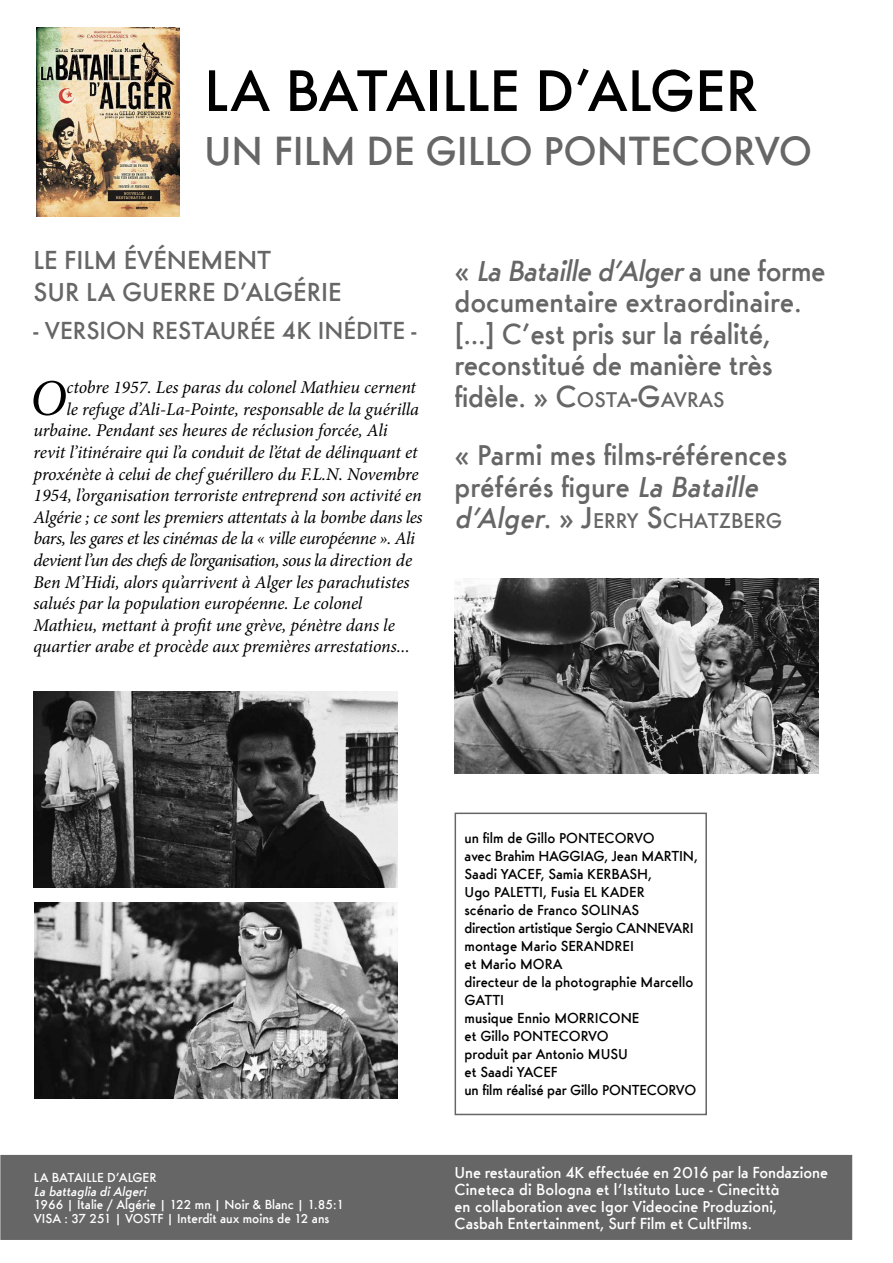
<style>
.page{position:relative;width:893px;height:1263px;background:#fff}
.page>*{position:absolute;margin:0;border:0;box-sizing:border-box;transform-origin:0 0}
.t1{font:500 60.9px "Futura Ridendo";color:#000}
.t2{font:italic 51.3px "Minion Pro";color:#000}
.t3{font:500 42.15px "Futura Ridendo";color:#656665}
.t4{font:500 30px/31.5px "Futura Ridendo";color:#656665}
.t5{font:500 27px/32.4px "Futura Ridendo";color:#656665}
.t6{font:500 25.5px "Futura Ridendo";color:#656665}
.t7{font:500 22.05px "Futura Ridendo";color:#656665}
.t8{font:italic 18px "Minion Pro";letter-spacing:-.01em;color:#000}
.t9{font:italic 18px "Minion Pro";letter-spacing:-.035em;color:#000}
.t10{font:500 16.5px/17.2px "Futura Ridendo";color:#fff}
.t11{font:500 15px/18px "Futura Ridendo";color:#000}
.t12{font:500 13.5px/13.5px "Futura Ridendo";color:#fff}
.t13{font:italic 500 13.5px "Futura Ridendo";color:#fff}
.s1{font-style:italic}
.s2{font-size:30px}
.s3{font-size:31.5px}
.s4{font-style:italic;font-size:30px}
</style>
<div class="page">
<img style="left:33px;top:692px;width:364px;height:195px">
<img style="left:36px;top:28px;width:143px;height:189px">
<img style="left:34px;top:903px;width:364px;height:195px">
<img style="left:455px;top:578px;width:363px;height:196px">
<div style="left:455px;top:812px;width:252px;height:303px;border:2px solid #656665"></div>
<div style="left:1px;top:1156px;width:850px;height:83px;background:#666"></div>
<h1 class="t1" style="left:204px;top:55px;width:555px">LA BATAILLE D’ALGER</h1>
<h3 class="t3" style="left:204px;top:126px;width:609px">UN FILM DE GILLO PONTECORVO</h3>
<h3 class="t5" style="left:33px;top:243px;width:310px">LE FILM ÉVÉNEMENT<br>SUR LA GUERRE D’ALGÉRIE</h3>
<h3 class="t6" style="left:33px;top:316px;width:385px">- VERSION RESTAURÉE 4K INÉDITE -</h3>
<h2 class="t2" style="left:30px;top:363px;width:38px">O</h2>
<p class="t8" style="left:66px;top:375px;width:351px">ctobre 1957. Les paras du colonel Mathieu cernent</p>
<p class="t8" style="left:66px;top:397px;width:354px">le refuge d’Ali-La-Pointe, responsable de la guérilla</p>
<p class="t8" style="left:33px;top:418px;width:356px">urbaine. Pendant ses heures de réclusion forcée, Ali</p>
<p class="t8" style="left:33px;top:440px;width:386px">revit l’itinéraire qui l’a conduit de l’état de délinquant et</p>
<p class="t8" style="left:33px;top:461px;width:387px">proxénète à celui de chef guérillero du F.L.N. Novembre</p>
<p class="t8" style="left:33px;top:483px;width:390px">1954, l’organisation terroriste entreprend son activité en</p>
<p class="t8" style="left:33px;top:505px;width:390px">Algérie ; ce sont les premiers attentats à la bombe dans les</p>
<p class="t8" style="left:33px;top:526px;width:383px">bars, les gares et les cinémas de la « ville européenne ». Ali</p>
<p class="t9" style="left:33px;top:548px;width:380px">devient l’un des chefs de l’organisation, sous la direction de</p>
<p class="t8" style="left:33px;top:569px;width:378px">Ben M’Hidi, alors qu’arrivent à Alger les parachutistes</p>
<p class="t8" style="left:33px;top:591px;width:330px">salués par la population européenne. Le colonel</p>
<p class="t8" style="left:33px;top:613px;width:363px">Mathieu, mettant à profit une grève, pénètre dans le</p>
<p class="t8" style="left:33px;top:634px;width:378px">quartier arabe et procède aux premières arrestations...</p>
<h3 class="t4" style="left:454px;top:255px;width:373px">« <span class="s1">La Bataille d’Alger</span>a u n e f o r m e documentaire extraordinaire. [...] C’est pris sur la réalité, reconstitué de manière très</h3>
<p class="t7" style="left:454px;top:387px;width:272px"><span class="s2">fidèle. »</span> <span class="s3">C</span>OSTA<span class="s3">-G</span>AVRAS</p>
<h3 class="t4" style="left:454px;top:439px;width:334px">« Parmi mes films-références préférés figure <span class="s1">La Bataille</span></h3>
<p class="t7" style="left:454px;top:508px;width:327px"><span class="s4">d’Alger</span><span class="s2">. »</span> <span class="s3">J</span>ERRY <span class="s3">S</span>CHATZBERG</p>
<p class="t12" style="left:34px;top:1171px;width:124px">LA BATAILLE D’ALGER</p>
<p class="t13" style="left:34px;top:1183px;width:117px">La battaglia diAlgeri</p>
<p class="t12" style="left:34px;top:1198px;width:312px">1966 | Italie / Algérie | 122 mn | Noir &amp; Blanc | 1.85:1<br>VISA : 37 251 | VOSTF | Interdit aux moins de 12 ans</p>
<p class="t11" style="left:465px;top:829px;width:235px">un film de Gillo PONTECORVO<br>avec Brahim HAGGIAG, Jean MARTIN,<br>Saadi YACEF, Samia KERBASH,<br>Ugo PALETTI, Fusia EL KADER scénario de Franco SOLINAS<br>direction artistique Sergio CANNEVARI montage Mario SERANDREI<br>et Mario MORA<br>directeur de la photographie Marcello<br>GATTI<br>musique Ennio MORRICONE<br>et Gillo PONTECORVO<br>produit par Antonio MUSU<br>et Saadi YACEF<br>un film réalisé par Gillo PONTECORVO</p>
<p class="t10" style="left:454px;top:1163px;width:375px">Une restauration 4K effectuée en 2016 par la Fondazione Cineteca di Bologna et l’Istituto Luce - Cinecittà<br>en collaboration avec Igor Videocine Produzioni, Casbah Entertainment, Surf Film et CultFilms.</p>
</div>
